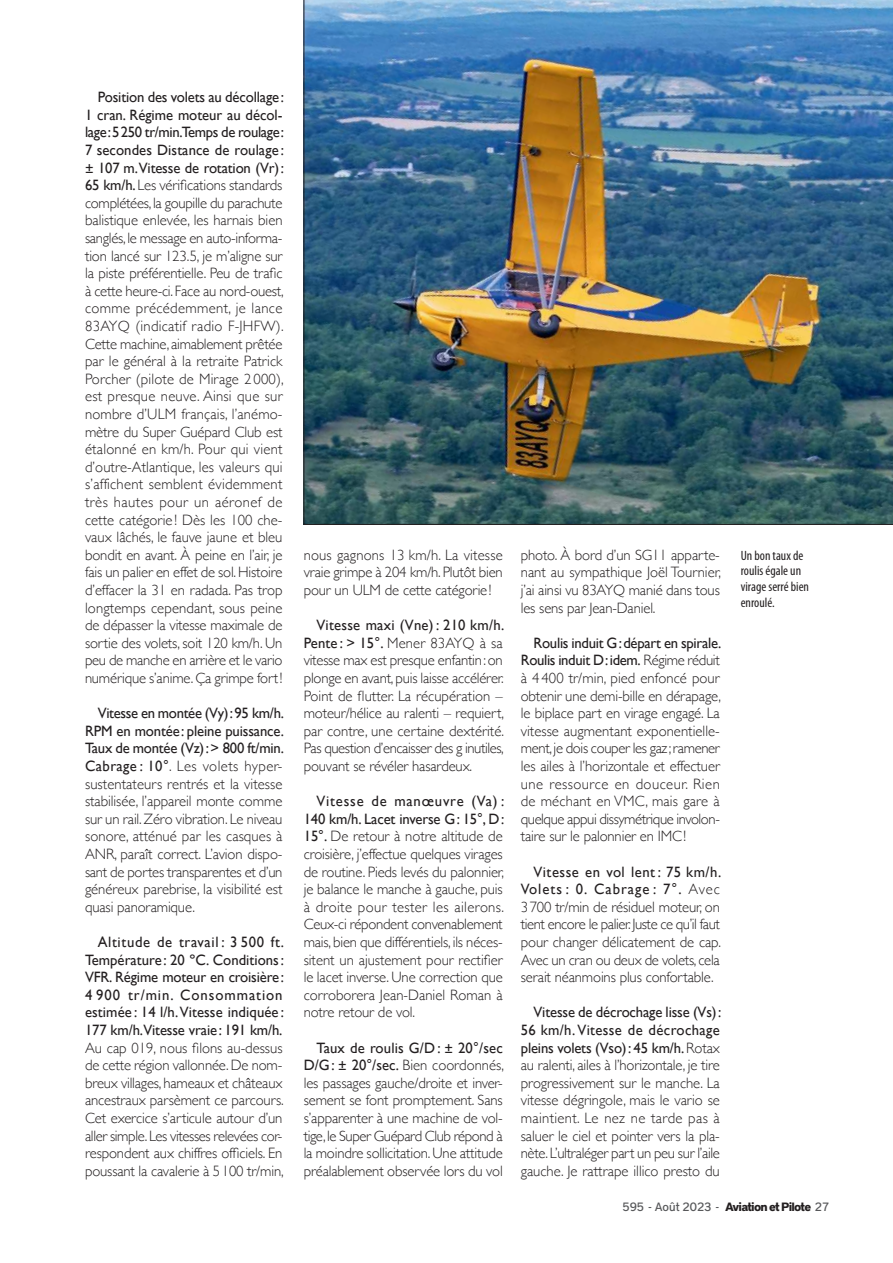
<style>
.page{position:relative;width:893px;height:1263px;background:#fff}
.page>*{position:absolute;margin:0;border:0;box-sizing:border-box;transform-origin:0 0}
.t1{font:300 15px/17.5px "Gill Sans";letter-spacing:-.01em;color:#231f20;text-align:justify}
.t2{font:15px/17.5px "Gill Sans";letter-spacing:.005em;color:#231f20;text-align:justify}
.t3{font:condensed 13.5px/15.8px "Myriad Pro";color:#231f20}
.t4{font:700 12px "District Pro";letter-spacing:-.06em;color:#231f20}
.s1{font-weight:400}
.s2{font-weight:500;color:#57585a}
</style>
<div class="page">
<img style="left:304px;top:0;width:589px;height:525px">
<p class="t1" style="left:85px;top:88px;width:200px;text-indent:13px"><span class="s1">Position des volets au décollage:<br>1 cran. Régime moteur au décol&shy;lage: 5250 tr/min.Temps de roulage:<br>7 secondes Distance de roulage : ± 107 m.Vitesse de rotation (Vr):<br>65 km/h.</span> Les vérifications standards complétées, la goupille du parachute balistique enlevée, les harnais bien sanglés, le message en auto-informa&shy;tion lancé sur 123.5, je m’aligne sur la piste préférentielle. Peu de trafic à cette heure-ci. Face au nord-ouest, comme précédemment, je lance 83AYQ (indicatif radio F-JHFW).<br>Cette machine, aimablement prêtée par le général à la retraite Patrick Porcher (pilote de Mirage 2 000), est presque neuve. Ainsi que sur nombre d’ULM français, l’anémo&shy;mètre du Super Guépard Club est étalonné en km/h. Pour qui vient d’outre-Atlantique, les valeurs qui s’affichent semblent évidemment très hautes pour un aéronef de cette catégorie ! Dès les 100 che&shy;vaux lâchés, le fauve jaune et bleu bondit en avant. À peine en l’air, je fais un palier en effet de sol. Histoire d’effacer la 31 en radada. Pas trop longtemps cependant, sous peine de dépasser la vitesse maximale de sortie des volets, soit 120 km/h. Un peu de manche en arrière et le vario numérique s’anime. Ça grimpe fort!</p>
<p class="t1" style="left:85px;top:704px;width:200px;text-indent:13px"><span class="s1">Vitesse en montée (Vy): 95 km/h.<br>RPM en montée: pleine puissance.<br>Taux de montée (Vz): &gt; 800 ft/min.<br>Cabrage : 10°</span>. Les volets hyper&shy;sustentateurs rentrés et la vitesse stabilisée, l’appareil monte comme sur un rail. Zéro vibration. Le niveau sonore, atténué par les casques à ANR, paraît correct. L’avion dispo&shy;sant de portes transparentes et d’un généreux parebrise, la visibilité est quasi panoramique.</p>
<p class="t2" style="left:85px;top:933px;width:200px;text-indent:13px">Altitude de travail : 3 500 ft.<br>Température : 20 ºC. Conditions:<br>VFR. Régime moteur en croisière:<br>4 900 tr/min. Consommation estimée : 14 l/h. Vitesse indiquée :<br>177 km/h.Vitesse vraie: 191 km/h.</p>
<p class="t1" style="left:85px;top:1038px;width:200px">Au cap 019, nous filons au-dessus de cette région vallonnée. De nom&shy;breux villages, hameaux et châteaux ancestraux parsèment ce parcours.<br>Cet exercice s’articule autour d’un aller simple. Les vitesses relevées cor&shy;respondent aux chiffres officiels. En poussant la cavalerie à 5100 tr/min,</p>
<p class="t1" style="left:304px;top:545px;width:201px">nous gagnons 13 km/h. La vitesse vraie grimpe à 204 km/h. Plutôt bien pour un ULM de cette catégorie!</p>
<p class="t1" style="left:304px;top:616px;width:202px;text-indent:13px"><span class="s1">Vitesse maxi (Vne): 210 km/h.<br>Pente : &gt; 15°.</span> Mener 83AYQ à sa vitesse max est presque enfantin: on plonge en avant, puis laisse accélérer.<br>Point de flutter. La récupération – moteur/hélice au ralenti – requiert, par contre, une certaine dextérité.<br>Pas question d’encaisser des g inutiles, pouvant se révéler hasardeux.</p>
<p class="t1" style="left:304px;top:792px;width:202px;text-indent:13px"><span class="s1">Vitesse de manœuvre (Va) :<br>140 km/h. Lacet inverse G: 15°, D:<br>15°.</span> De retour à notre altitude de croisière, j’effectue quelques virages de routine. Pieds levés du palonnier, je balance le manche à gauche, puis à droite pour tester les ailerons.<br>Ceux-ci répondent convenablement mais, bien que différentiels, ils néces&shy;sitent un ajustement pour rectifier le lacet inverse. Une correction que corroborera Jean-Daniel Roman à notre retour de vol.</p>
<p class="t1" style="left:304px;top:1038px;width:202px;text-indent:13px"><span class="s1">Taux de roulis G/D: ± 20°/sec D/G: ± 20°/sec.</span> Bien coordonnés, les passages gauche/droite et inver&shy;sement se font promptement. Sans s’apparenter à une machine de vol&shy;tige, le Super Guépard Club répond à la moindre sollicitation. Une attitude préalablement observée lors du vol</p>
<p class="t1" style="left:521px;top:545px;width:202px">photo. À bord d’un SG11 apparte&shy;nant au sympathique Joël Tournier, j’ai ainsi vu 83AYQ manié dans tous les sens par Jean-Daniel.</p>
<p class="t1" style="left:521px;top:633px;width:202px;text-indent:13px"><span class="s1">Roulis induit G: départ en spirale.<br>Roulis induit D: idem.</span> Régime réduit à 4 400 tr/min, pied enfoncé pour obtenir une demi-bille en dérapage, le biplace part en virage engagé. La vitesse augmentant exponentielle&shy;ment, je dois couper les gaz; ramener les ailes à l’horizontale et effectuer une ressource en douceur. Rien de méchant en VMC, mais gare à quelque appui dissymétrique involon&shy;taire sur le palonnier en IMC!</p>
<p class="t1" style="left:521px;top:862px;width:202px;text-indent:13px"><span class="s1">Vitesse en vol lent : 75 km/h.<br>Volets : 0. Cabrage : 7°.</span> Avec 3700 tr/min de résiduel moteur, on tient encore le palier. Juste ce qu’il faut pour changer délicatement de cap.<br>Avec un cran ou deux de volets, cela serait néanmoins plus confortable.</p>
<p class="t1" style="left:521px;top:1003px;width:202px;text-indent:13px"><span class="s1">Vitesse de décrochage lisse (Vs):<br>56 km/h. Vitesse de décrochage pleins volets (Vso): 45 km/h.</span> Rotax au ralenti, ailes à l’horizontale, je tire progressivement sur le manche. La vitesse dégringole, mais le vario se maintient. Le nez ne tarde pas à saluer le ciel et pointer vers la pla&shy;nète. L’ultraléger part un peu sur l’aile gauche. Je rattrape illico presto du</p>
<p class="t3" style="left:741px;top:547px;width:70px">Un bon taux de roulis égale un virage serré bien enroulé.</p>
<p class="t4" style="left:622px;top:1197px;width:208px"><span class="s2">595 - Août 2023 -</span> Aviation et Pilote <span class="s2">27</span></p>
</div>
